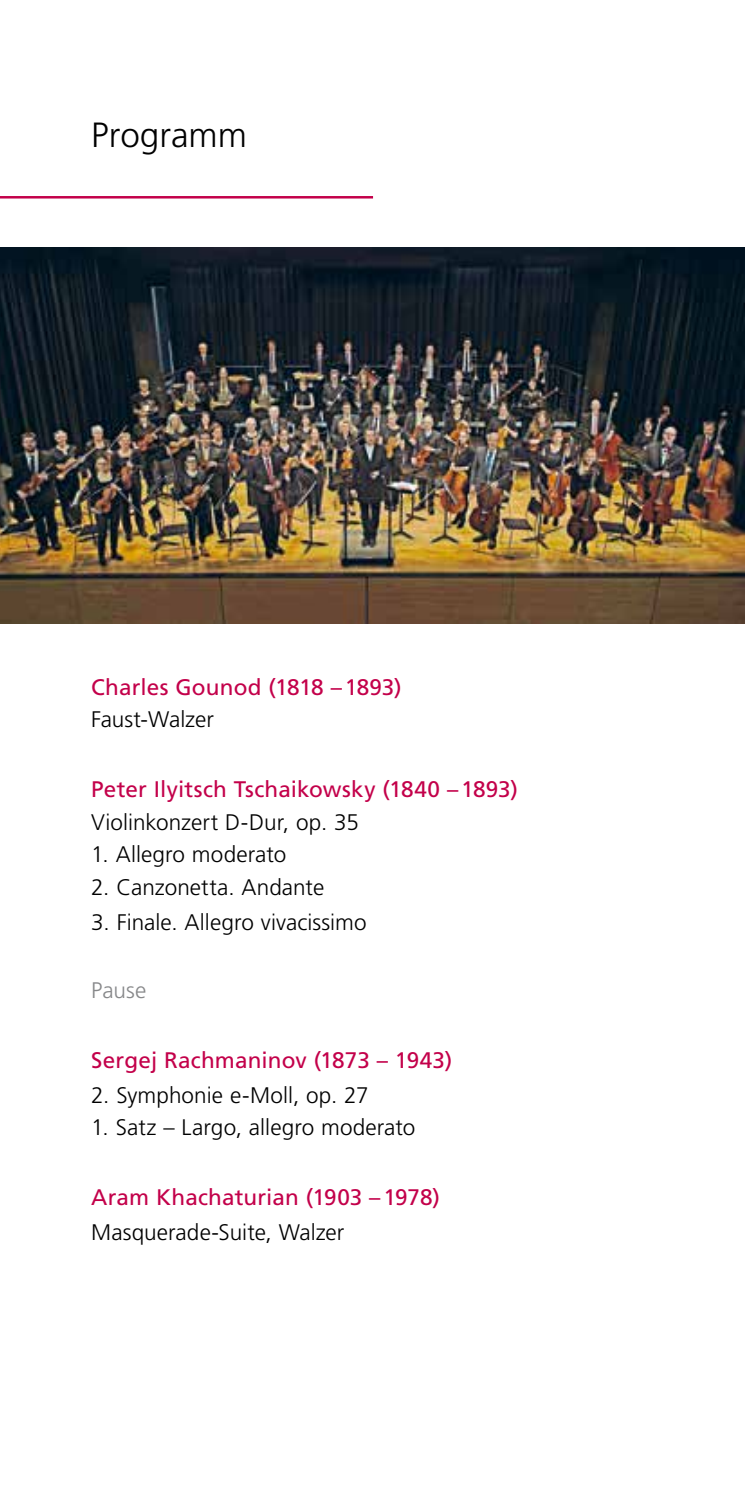
<style>
.page{position:relative;width:745px;height:1489px;background:#fff}
.page>*{position:absolute;margin:0;border:0;box-sizing:border-box;transform-origin:0 0}
.t1{font:300 35px "Frutiger LT Std";color:#000}
.t2{font:300 22.5px "Frutiger LT Std";color:#000}
.t3{font:22.5px "Frutiger LT Std";letter-spacing:.005em;color:#c3004a}
.t4{font:300 22.5px "Frutiger LT Std";color:#87888a}
</style>
<div class="page">
<img style="left:0;top:248px;width:744px;height:375px">
<hr style="left:0;top:196px;width:373px;height:2px;background:#c3004a">
<h1 class="t1" style="left:91px;top:115px;width:157px">Programm</h1>
<p class="t3" style="left:91px;top:674px;width:312px">Charles Gounod (1818 –1893)</p>
<p class="t2" style="left:91px;top:707px;width:124px">Faust-Walzer</p>
<p class="t3" style="left:91px;top:776px;width:428px">Peter Ilyitsch Tschaikowsky (1840 –1893)</p>
<p class="t2" style="left:91px;top:809px;width:269px">Violinkonzert D-Dur, op. 35</p>
<p class="t2" style="left:91px;top:842px;width:196px">1. Allegro moderato</p>
<p class="t2" style="left:91px;top:874px;width:234px">2. Canzonetta. Andante</p>
<p class="t2" style="left:91px;top:909px;width:277px">3. Finale. Allegro vivacissimo</p>
<p class="t4" style="left:91px;top:977px;width:57px">Pause</p>
<p class="t3" style="left:91px;top:1046px;width:362px">Sergej Rachmaninov (1873 – 1943)</p>
<p class="t2" style="left:91px;top:1082px;width:279px">2. Symphonie e-Moll, op. 27</p>
<p class="t2" style="left:91px;top:1114px;width:325px">1. Satz – Largo, allegro moderato</p>
<p class="t3" style="left:91px;top:1183px;width:350px">Aram Khachaturian (1903 –1978)</p>
<p class="t2" style="left:91px;top:1219px;width:254px">Masquerade-Suite, Walzer</p>
</div>
